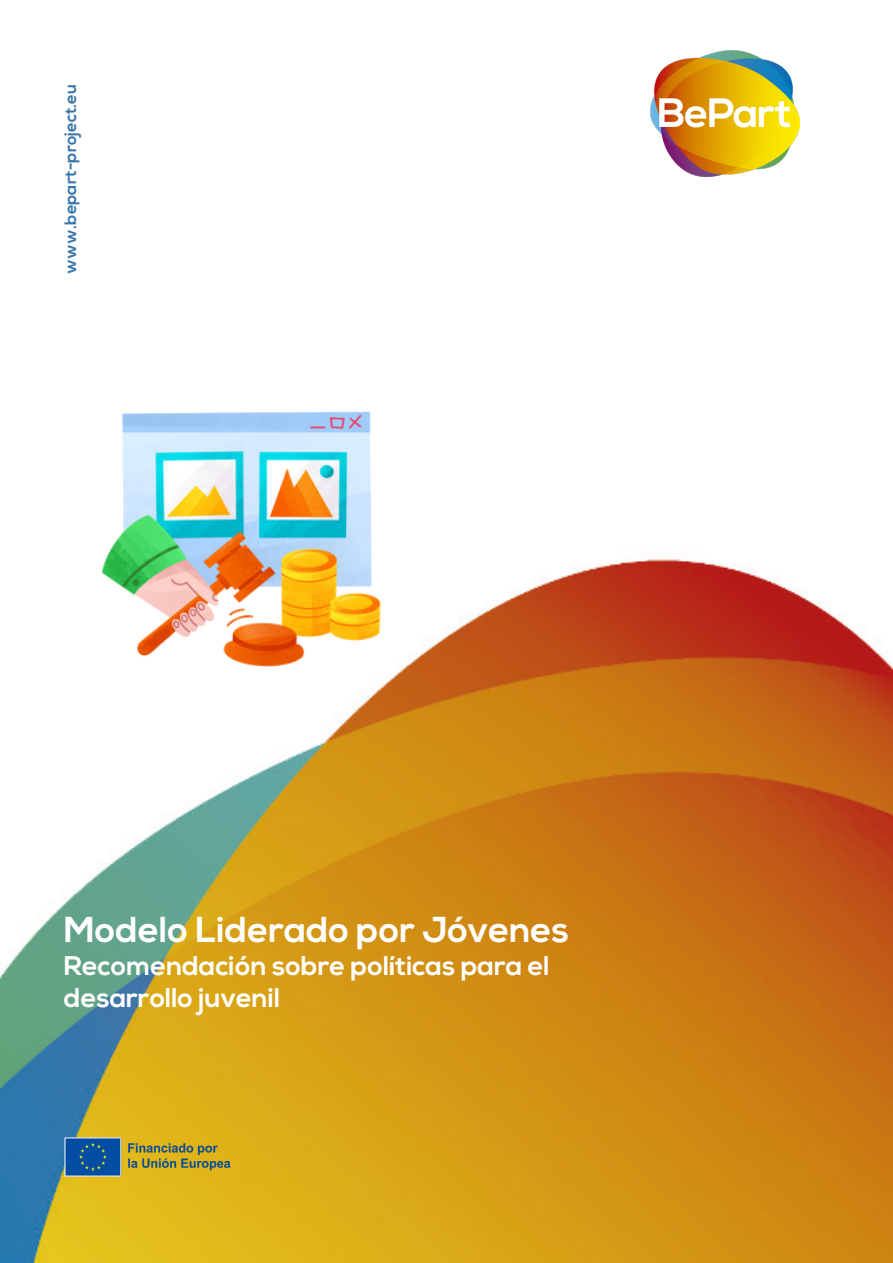
<style>
.page{position:relative;width:893px;height:1263px;background:#fff}
.page>*{position:absolute;margin:0;border:0;box-sizing:border-box;transform-origin:0 0}
.t1{font:700 36px "Nexa";color:#fff}
.t2{font:700 27px/32.4px "Nexa";color:#fff}
.t3{font:700 16.5px "Nexa";color:#3976aa}
</style>
<div class="page">
<img style="left:0;top:559px;width:893px;height:704px">
<img style="left:64px;top:1137px;width:195px;height:41px">
<img style="left:651px;top:50px;width:148px;height:127px">
<img style="left:89px;top:411px;width:301px;height:275px">
<p class="t3" style="left:61px;top:274px;width:192px;rotate:-90deg">www.bepart-project.eu</p>
<h1 class="t1" style="left:64px;top:909px;width:507px">Modelo Liderado por Jóvenes</h1>
<p class="t2" style="left:64px;top:950px;width:487px">Recomendación sobre políticas para el desarrollo juvenil</p>
</div>
